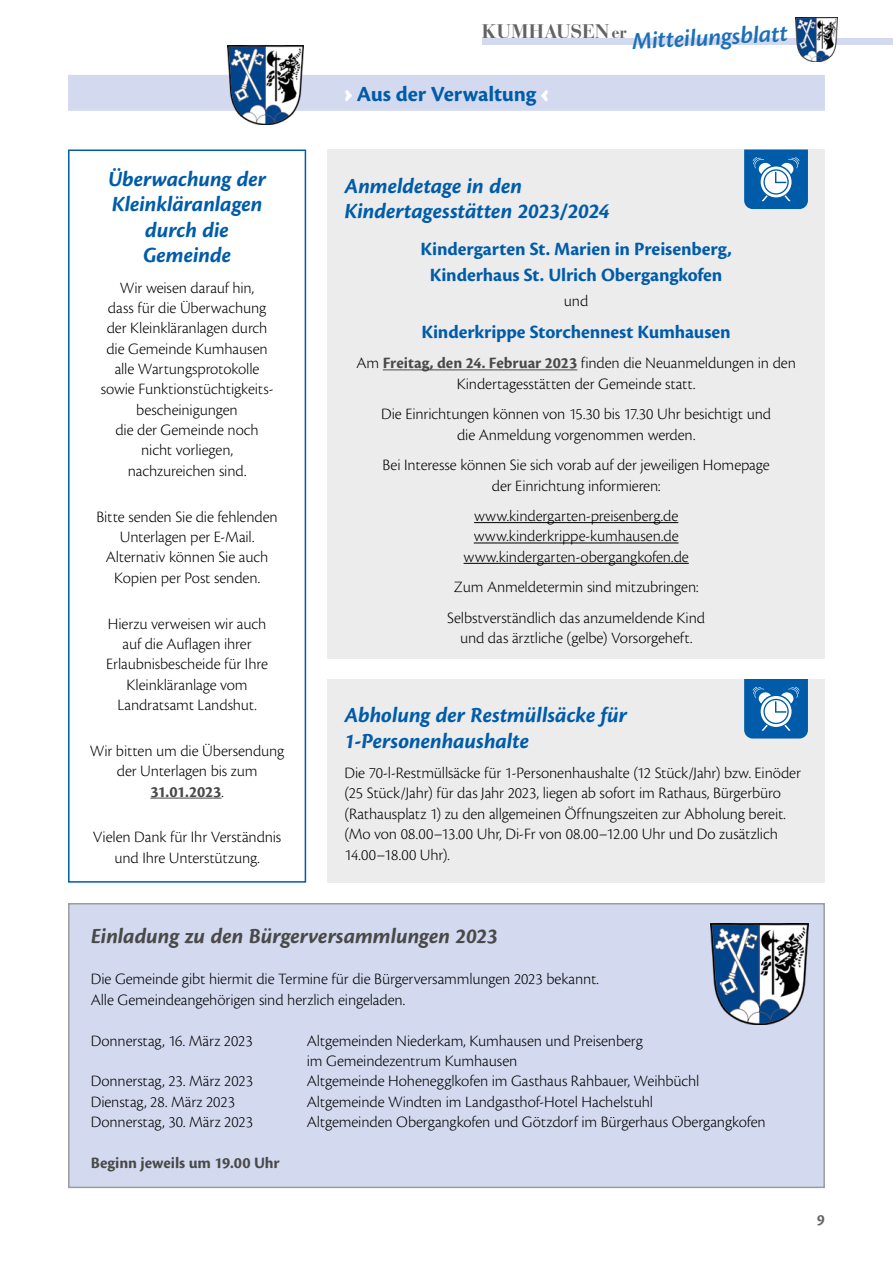
<style>
.page{position:relative;width:893px;height:1263px;background:#fff}
.page>*{position:absolute;margin:0;border:0;box-sizing:border-box;transform-origin:0 0}
.t1{font:italic 600 25.2px "Cronos Pro";color:#1d6fb7}
.t2{font:italic 700 22.5px/25.5px "Cronos Pro";letter-spacing:-.005em;color:#005ca9}
.t3{font:italic 700 22.5px "Cronos Pro";letter-spacing:-.005em;color:#494948}
.t4{font:700 22.5px "Cronos Pro";letter-spacing:-.005em;color:#005ca9}
.t5{font:700 19.5px/26.4px "Cronos Pro";letter-spacing:-.005em;color:#005ca9;text-align:center}
.t6{font:700 19.5px "Bauer Bodoni Std";letter-spacing:.005em;color:#636362}
.t7{font:300 16.5px/20.4px "Cronos Pro";letter-spacing:-.01em;color:#000;text-align:center}
.t8{font:700 16.5px "Cronos Pro";letter-spacing:-.005em;color:#494948}
.t9{font:italic 700 16.5px "Cronos Pro";color:#636362}
.s1{font-size:16.5px}
.s2{color:#fff}
.s3{font-weight:700;color:#494948}
</style>
<div class="page">
<div style="left:482px;top:38px;width:411px;height:6px;background:#d3daf0"></div>
<img style="left:795px;top:18px;width:43px;height:44px">
<div style="left:68px;top:75px;width:757px;height:36px;background:#d3daf0"></div>
<img style="left:227px;top:45px;width:77px;height:80px">
<div style="left:69px;top:904px;width:755px;height:283px;background:#d3daf0"></div>
<div style="left:68px;top:903px;width:757px;height:285px;border:2px solid #9c9d9d"></div>
<img style="left:710px;top:923px;width:98px;height:102px">
<hr style="left:150px;top:798px;width:71px;height:1px;background:#494948">
<div style="left:68px;top:149px;width:238px;height:734px;border:2px solid #005ca9"></div>
<div style="left:327px;top:149px;width:498px;height:510px;background:#ececed"></div>
<hr style="left:383px;top:369px;width:194px;height:1px;background:#494948">
<hr style="left:474px;top:522px;width:204px;height:1px;background:#000">
<hr style="left:474px;top:543px;width:205px;height:1px;background:#000">
<hr style="left:464px;top:563px;width:225px;height:1px;background:#000">
<svg style="left:744px;top:149px;width:64px;height:60px;background:#3a81bc"></svg>
<div style="left:327px;top:679px;width:498px;height:204px;background:#ececed"></div>
<svg style="left:744px;top:679px;width:64px;height:59px;background:#3980bc"></svg>
<p class="t6" style="left:481px;top:19px;width:147px">KUMHAUSEN<span class="s1">er</span></p>
<h1 class="t1" style="left:631px;top:27px;width:157px;rotate:-3deg">Mitteilungsblatt</h1>
<h2 class="t4" style="left:342px;top:81px;width:210px"><span class="s2">›</span> Aus der Verwaltung <span class="s2">‹</span></h2>
<h2 class="t2" style="left:108px;top:166px;width:160px;text-align:center">Überwachung der<br>Kleinkläranlagen durch die<br>Gemeinde</h2>
<p class="t7" style="left:101px;top:277px;width:173px">Wir weisen darauf hin,<br>dass für die Überwachung der Kleinkläranlagen durch die Gemeinde Kumhausen alle Wartungsprotokolle sowie Funktionstüchtigkeits&shy;bescheinigungen<br>die der Gemeinde noch nicht vorliegen, nachzureichen sind.</p>
<p class="t7" style="left:96px;top:506px;width:183px">Bitte senden Sie die fehlenden<br>Unterlagen per E-Mail.<br>Alternativ können Sie auch<br>Kopien per Post senden.</p>
<p class="t7" style="left:106px;top:613px;width:163px">Hierzu verweisen wir auch auf die Auflagen ihrer<br>Erlaubnisbescheide für Ihre<br>Kleinkläranlage vom<br>Landratsamt Landshut.</p>
<p class="t7" style="left:90px;top:740px;width:196px">Wir bitten um die Übersendung der Unterlagen bis zum<br><span class="s3">31.01.2023</span>.</p>
<p class="t7" style="left:93px;top:827px;width:190px">Vielen Dank für Ihr Verständnis und Ihre Unterstützung.</p>
<h2 class="t2" style="left:344px;top:173px;width:267px">Anmeldetage in den<br>Kindertagesstätten 2023/2024</h2>
<p class="t5" style="left:421px;top:236px;width:313px">Kindergarten St. Marien in Preisenberg,<br>Kinderhaus St. Ulrich Obergangkofen</p>
<p class="t7" style="left:564px;top:291px;width:26px">und</p>
<p class="t5" style="left:421px;top:319px;width:311px">Kinderkrippe Storchennest Kumhausen</p>
<p class="t7" style="left:356px;top:353px;width:441px">Am <span class="s3">Freitag, den 24. Februar 2023</span> finden die Neuanmeldungen in den<br>Kindertagesstätten der Gemeinde statt.</p>
<p class="t7" style="left:381px;top:404px;width:392px">Die Einrichtungen können von 15.30 bis 17.30 Uhr besichtigt und die Anmeldung vorgenommen werden.</p>
<p class="t7" style="left:383px;top:455px;width:389px">Bei Interesse können Sie sich vorab auf der jeweiligen Homepage der Einrichtung informieren:</p>
<p class="t7" style="left:464px;top:506px;width:227px">www.kindergarten-preisenberg.de www.kinderkrippe-kumhausen.de www.kindergarten-obergangkofen.de</p>
<p class="t7" style="left:447px;top:572px;width:259px;line-height:30.6px">Zum Anmeldetermin sind mitzubringen:<br>Selbstverständlich das anzumeldende Kind</p>
<p class="t7" style="left:460px;top:628px;width:234px">und das ärztliche (gelbe) Vorsorgeheft.</p>
<h2 class="t2" style="left:344px;top:703px;width:284px">Abholung der Restmüllsäcke für<br>1-Personenhaushalte</h2>
<p class="t7" style="left:344px;top:763px;width:458px;text-align:left">Die 70-l-Restmüllsäcke für 1-Personenhaushalte (12 Stück/Jahr) bzw. Einöder (25 Stück/Jahr) für das Jahr 2023, liegen ab sofort im Rathaus, Bürgerbüro (Rathausplatz 1) zu den allgemeinen Öffnungszeiten zur Abholung bereit. (Mo von 08.00–13.00 Uhr, Di-Fr von 08.00–12.00 Uhr und Do zusätzlich 14.00–18.00 Uhr).</p>
<h2 class="t3" style="left:91px;top:923px;width:409px">Einladung zu den Bürgerversammlungen 2023</h2>
<p class="t7" style="left:91px;top:969px;width:510px;text-align:left">Die Gemeinde gibt hiermit die Termine für die Bürgerversammlungen 2023 bekannt.<br>Alle Gemeindeangehörigen sind herzlich eingeladen.</p>
<p class="t7" style="left:91px;top:1030px;width:163px">Donnerstag, 16. März 2023</p>
<p class="t7" style="left:307px;top:1030px;width:338px;text-align:left">Altgemeinden Niederkam, Kumhausen und Preisenberg im Gemeindezentrum Kumhausen</p>
<p class="t7" style="left:91px;top:1071px;width:164px">Donnerstag, 23. März 2023</p>
<p class="t7" style="left:307px;top:1071px;width:394px">Altgemeinde Hohenegglkofen im Gasthaus Rahbauer, Weihbüchl</p>
<p class="t7" style="left:91px;top:1091px;width:146px">Dienstag, 28. März 2023</p>
<p class="t7" style="left:307px;top:1091px;width:348px">Altgemeinde Windten im Landgasthof-Hotel Hachelstuhl</p>
<p class="t7" style="left:91px;top:1111px;width:164px">Donnerstag, 30. März 2023</p>
<p class="t7" style="left:307px;top:1111px;width:461px">Altgemeinden Obergangkofen und Götzdorf im Bürgerhaus Obergangkofen</p>
<p class="t8" style="left:91px;top:1153px;width:191px">Beginn jeweils um 19.00 Uhr</p>
<p class="t9" style="left:817px;top:1210px;width:9px">9</p>
</div>
